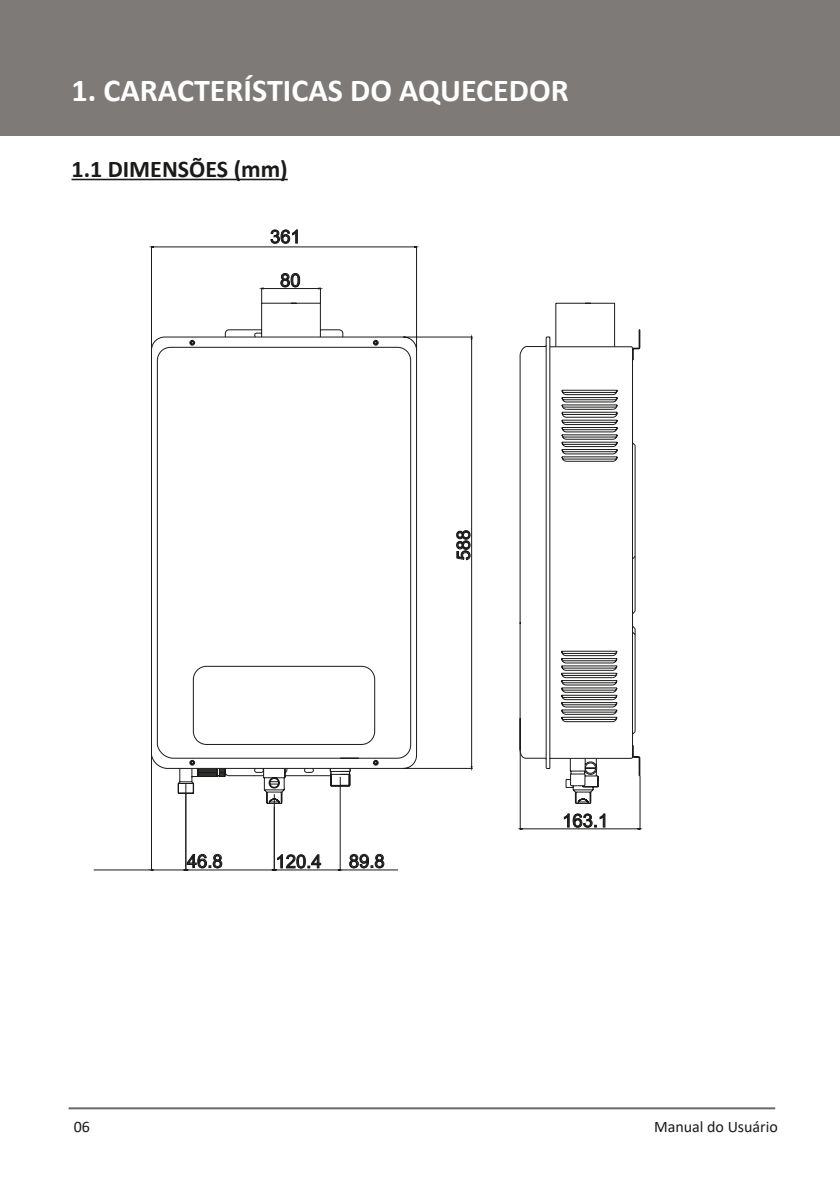
<style>
.page{position:relative;width:840px;height:1191px;background:#fff}
.page>*{position:absolute;margin:0;border:0;box-sizing:border-box;transform-origin:0 0}
.t1{font:700 32px "Calibri";color:#fff}
.t2{font:700 24px "Calibri";color:#1a1a19}
.t3{font:18.4px "Arial";color:#1a1a19}
.t4{font:16px "Calibri";color:#1a1a19}
</style>
<div class="page">
<hr style="left:69px;top:1107px;width:705px;height:2px;background:#686867">
<div style="left:0;top:0;width:839px;height:135px;background:#7d7a77"></div>
<hr style="left:71px;top:179px;width:216px;height:1px;background:#1a1a19">
<svg style="left:93px;top:246px;width:327px;height:625px"></svg>
<svg style="left:151px;top:788px;width:247px;height:83px"></svg>
<svg style="left:185px;top:287px;width:455px;height:583px"></svg>
<p class="t1" style="left:71px;top:67px;width:498px">1. CARACTERÍSTICAS DO AQUECEDOR</p>
<p class="t2" style="left:71px;top:152px;width:218px">1.1 DIMENSÕES (mm)</p>
<p class="t3" style="left:270px;top:224px;width:32px">361</p>
<p class="t3" style="left:280px;top:267px;width:22px">80</p>
<p class="t3" style="left:450px;top:560px;width:32px;rotate:-90deg">588</p>
<p class="t3" style="left:187px;top:848px;width:37px">46.8</p>
<p class="t3" style="left:275px;top:848px;width:47px">120.4</p>
<p class="t3" style="left:349px;top:848px;width:37px">89.8</p>
<p class="t3" style="left:562px;top:808px;width:47px">163.1</p>
<p class="t4" style="left:74px;top:1115px;width:18px">06</p>
<p class="t4" style="left:653px;top:1115px;width:125px">Manual do Usuário</p>
</div>
